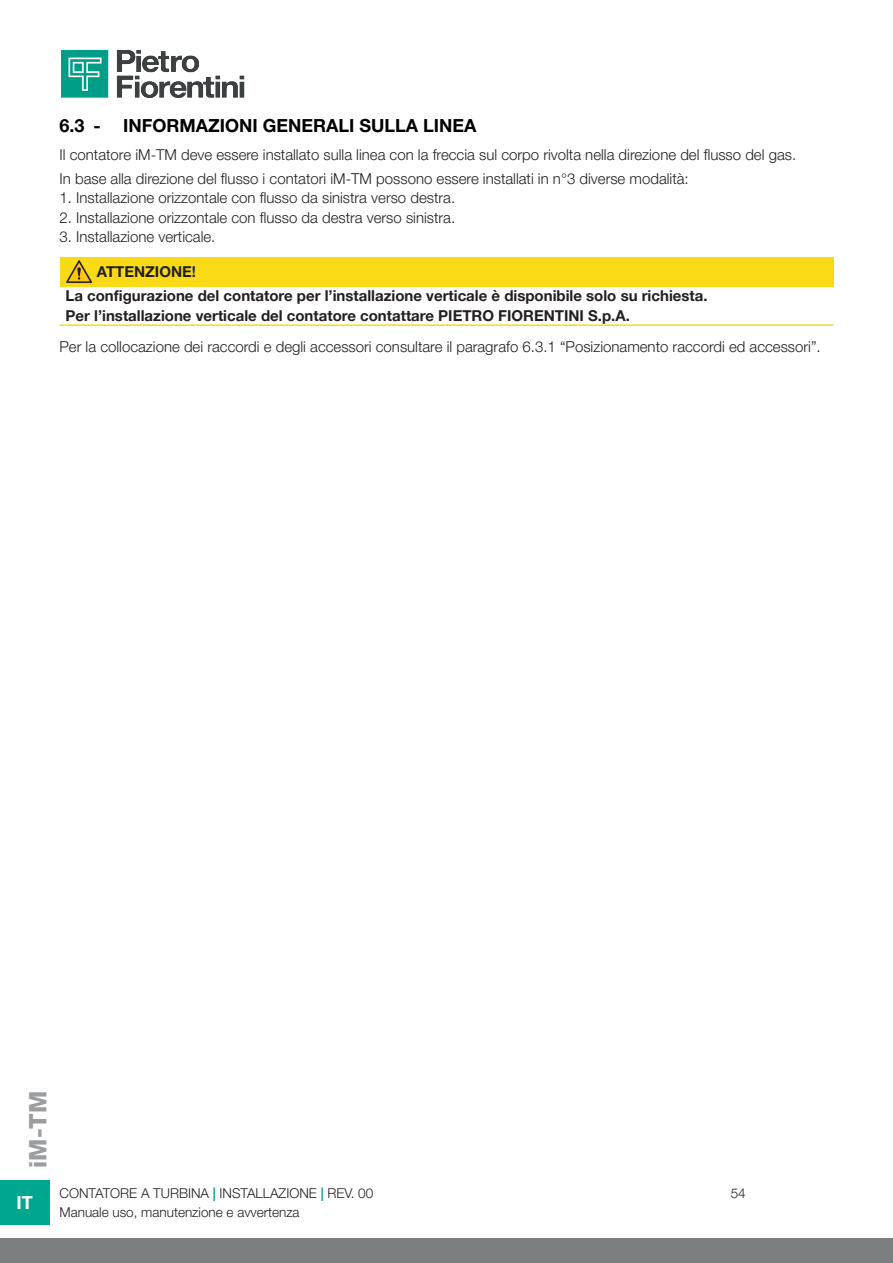
<style>
.page{position:relative;width:893px;height:1263px;background:#fff}
.page>*{position:absolute;margin:0;border:0;box-sizing:border-box;transform-origin:0 0}
.t1{font:800 24px "Helvetica Neue LT Pro";color:#9b9d9e}
.t2{font:700 18px "Helvetica Neue LT Pro";color:#000}
.t3{font:700 18px "Helvetica Neue LT Pro";color:#fff}
.t4{font:300 15px/23.7px "Helvetica Neue LT Pro";color:#231f20}
.t5{font:700 15px/24px "Helvetica Neue LT Pro";color:#231f20}
.t6{font:300 13.5px "Helvetica Neue LT Pro";color:#231f20}
.s1{font-weight:700;color:#00a78f}
</style>
<div class="page">
<img style="left:61px;top:50px;width:184px;height:48px">
<div style="left:0;top:1238px;width:893px;height:25px;background:#7c7f80"></div>
<div style="left:0;top:1180px;width:50px;height:45px;background:#00a78f"></div>
<div style="left:60px;top:257px;width:773px;height:29px;background:#f8db16"></div>
<hr style="left:60px;top:324px;width:773px;height:2px;background:#f8db16">
<svg style="left:66px;top:260px;width:27px;height:23px"></svg>
<p class="t2" style="left:60px;top:114px;width:419px">6.3 - INFORMAZIONI GENERALI SULLA LINEA</p>
<p class="t4" style="left:60px;top:142px;width:738px">Il contatore iM-TM deve essere installato sulla linea con la freccia sul corpo rivolta nella direzione del flusso del gas.<br>In base alla direzione del flusso i contatori iM-TM possono essere installati in n°3 diverse modalità:</p>
<p class="t4" style="left:60px;top:186px;width:397px">1. Installazione orizzontale con flusso da sinistra verso destra.</p>
<p class="t4" style="left:60px;top:205px;width:397px">2. Installazione orizzontale con flusso da destra verso sinistra.</p>
<p class="t4" style="left:60px;top:225px;width:157px">3. Installazione verticale.</p>
<p class="t5" style="left:66px;top:260px;width:644px;text-indent:31px">ATTENZIONE!<br>La configurazione del contatore per l’installazione verticale è disponibile solo su richiesta.</p>
<p class="t5" style="left:66px;top:303px;width:566px">Per l’installazione verticale del contatore contattare PIETRO FIORENTINI S.p.A.</p>
<p class="t4" style="left:60px;top:335px;width:763px">Per la collocazione dei raccordi e degli accessori consultare il paragrafo 6.3.1 “Posizionamento raccordi ed accessori”.</p>
<h1 class="t1" style="left:24px;top:1168px;width:78px;rotate:-90deg">iM-TM</h1>
<p class="t3" style="left:17px;top:1191px;width:18px">IT</p>
<p class="t6" style="left:60px;top:1185px;width:315px">CONTATORE A TURBINA <span class="s1">|</span> INSTALLAZIONE <span class="s1">|</span> REV. 00</p>
<p class="t6" style="left:60px;top:1204px;width:242px">Manuale uso, manutenzione e avvertenza</p>
<p class="t6" style="left:731px;top:1185px;width:17px">54</p>
</div>
